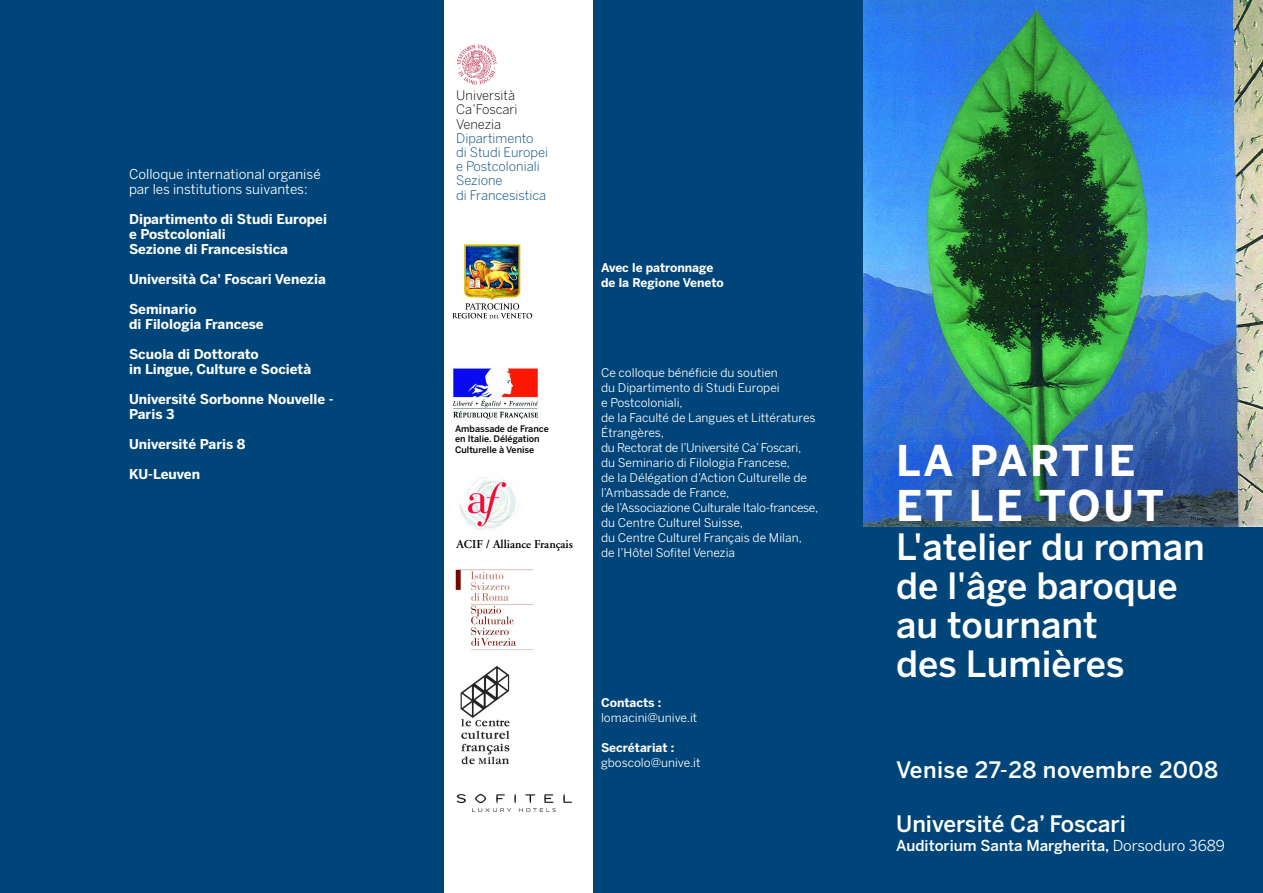
<style>
.page{position:relative;width:1263px;height:893px;background:#004579}
.page>*{position:absolute;margin:0;border:0;box-sizing:border-box;transform-origin:0 0}
.t1{font:700 42px/45px "Benton Sans";letter-spacing:.07em;color:#fff}
.t2{font:500 36px/39px "Benton Sans";color:#fff}
.t3{font:500 22.5px "Benton Sans";letter-spacing:.02em;color:#fff}
.t4{font:500 22.5px "Benton Sans";color:#fff}
.t5{font:500 15px "Benton Sans";color:#fff}
.t6{font:700 13.5px/15px "Benton Sans";color:#fff}
.t7{font:13.5px/15px "Benton Sans";color:#fff}
.t8{font:300 13.05px/14.2px "Benton Sans";color:#004579}
.t9{font:300 13.05px/14.2px "Benton Sans";color:#000}
.t10{font:12px/15px "Benton Sans";color:#fff}
.t11{font:700 12px/15px "Benton Sans";color:#fff}
.t12{font:600 12px "Adobe Garamond";color:#000}
.t13{font:500 9px/10.5px "Benton Sans";color:#000}
.s1{font-weight:400}
</style>
<div class="page">
<div style="left:444px;top:0;width:149px;height:893px;background:#fff"></div>
<img style="left:863px;top:0;width:400px;height:527px">
<img style="left:452px;top:367px;width:86px;height:52px">
<img style="left:460px;top:477px;width:57px;height:53px">
<img style="left:456px;top:44px;width:41px;height:41px">
<img style="left:452px;top:244px;width:81px;height:75px">
<img style="left:456px;top:793px;width:116px;height:19px">
<img style="left:454px;top:568px;width:80px;height:82px">
<img style="left:460px;top:666px;width:50px;height:99px">
<p class="t7" style="left:129px;top:167px;width:193px">Colloque international organisé par les institutions suivantes:</p>
<p class="t6" style="left:129px;top:212px;width:199px">Dipartimento di Studi Europei e Postcoloniali<br>Sezione di Francesistica</p>
<p class="t6" style="left:129px;top:272px;width:198px">Università Ca' Foscari Venezia</p>
<p class="t6" style="left:129px;top:302px;width:136px">Seminario<br>di Filologia Francese</p>
<p class="t6" style="left:129px;top:347px;width:184px">Scuola di Dottorato<br>in Lingue, Culture e Società</p>
<p class="t6" style="left:129px;top:392px;width:206px">Université Sorbonne Nouvelle -<br>Paris 3</p>
<p class="t6" style="left:129px;top:437px;width:118px">Université Paris 8</p>
<p class="t6" style="left:129px;top:467px;width:72px">KU-Leuven</p>
<p class="t9" style="left:456px;top:88px;width:63px">Università<br>Ca’Foscari<br>Venezia</p>
<p class="t8" style="left:456px;top:131px;width:93px">Dipartimento<br>di Studi Europei e Postcoloniali<br>Sezione<br>di Francesistica</p>
<p class="t11" style="left:601px;top:261px;width:124px">Avec le patronnage de la Regione Veneto</p>
<p class="t13" style="left:455px;top:423px;width:95px">Ambassade de France en Italie. Délégation<br>Culturelle à Venise</p>
<p class="t12" style="left:456px;top:539px;width:118px">ACIF / Alliance Français</p>
<p class="t10" style="left:601px;top:366px;width:219px">Ce colloque bénéficie du soutien<br>du Dipartimento di Studi Europei<br>e Postcoloniali,<br>de la Faculté de Langues et Littératures<br>Étrangères,<br>du Rectorat de l’Université Ca’ Foscari, du Seminario di Filologia Francese,<br>de la Délégation d’Action Culturelle de l’Ambassade de France,<br>de l’Associazione Culturale Italo-francese, du Centre Culturel Suisse,<br>du Centre Culturel Français de Milan, de l’Hôtel Sofitel Venezia</p>
<p class="t11" style="left:601px;top:696px;width:62px">Contacts :</p>
<p class="t10" style="left:601px;top:711px;width:98px">lomacini@unive.it</p>
<p class="t11" style="left:601px;top:741px;width:75px">Secrétariat :</p>
<p class="t10" style="left:601px;top:756px;width:101px">gboscolo@unive.it</p>
<h1 class="t1" style="left:896px;top:439px;width:269px">LA PARTIE<br>ET LE TOUT</h1>
<h2 class="t2" style="left:896px;top:528px;width:310px">L'atelier du roman de l'âge baroque au tournant<br>des Lumières</h2>
<h3 class="t3" style="left:896px;top:757px;width:324px">Venise 27-28 novembre 2008</h3>
<h3 class="t4" style="left:896px;top:811px;width:231px">Université Ca’ Foscari</h3>
<p class="t5" style="left:896px;top:837px;width:330px">Auditorium Santa Margherita, <span class="s1">Dorsoduro 3689</span></p>
</div>
